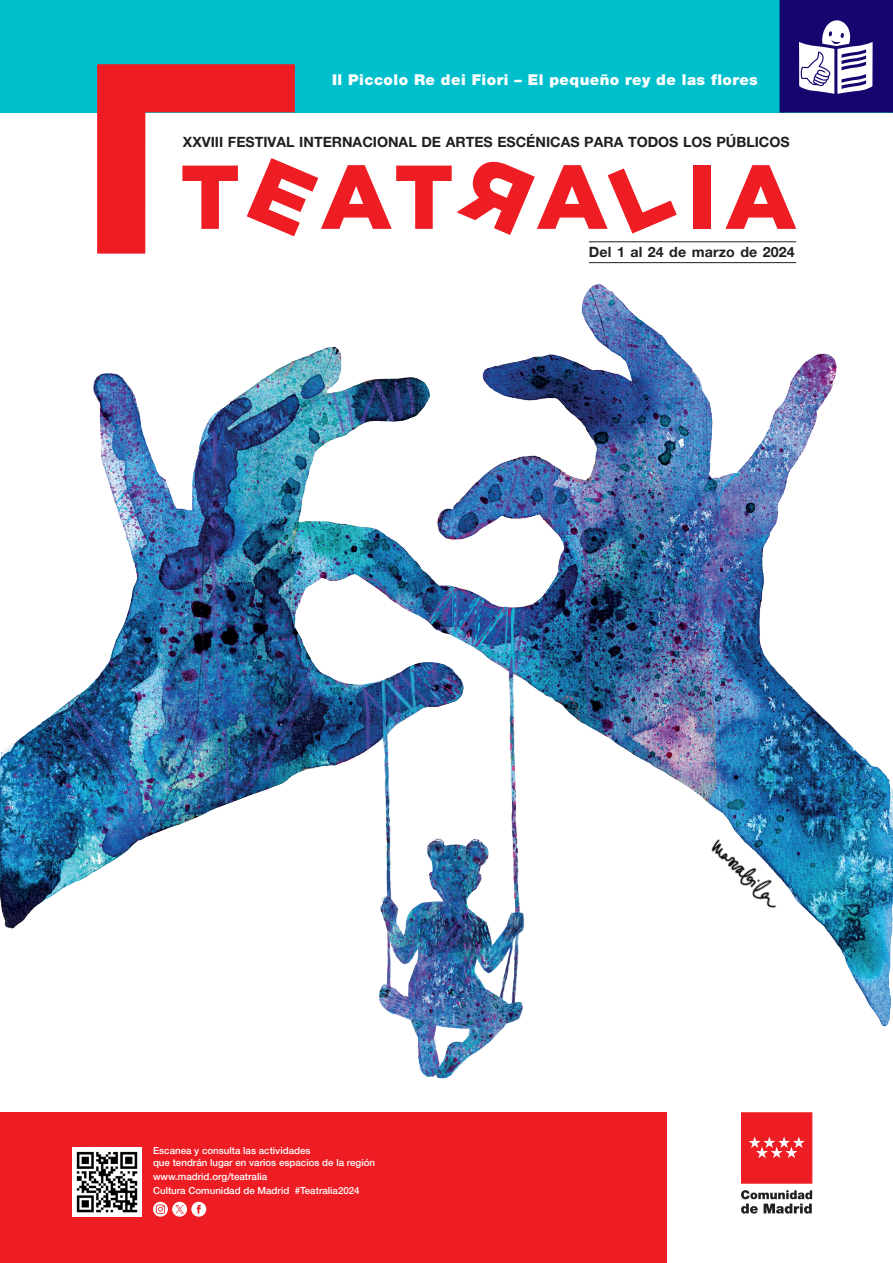
<style>
.page{position:relative;width:893px;height:1263px;background:#fff}
.page>*{position:absolute;margin:0;border:0;box-sizing:border-box;transform-origin:0 0}
.t1{font:900 15px "Helvetica Neue LT Pro";letter-spacing:.03em;color:#fff}
.t2{font:700 14.25px "Helvetica Neue LT Pro";color:#231f20}
.t3{font:500 9.75px "Helvetica Neue LT Pro";color:#fff}
</style>
<div class="page">
<img style="left:0;top:227px;width:893px;height:957px">
<div style="left:0;top:0;width:893px;height:113px;background:#00bfcc"></div>
<svg style="left:295px;top:161px;width:382px;height:75px"></svg>
<div style="left:693px;top:166px;width:17px;height:63px;background:#ee1d23"></div>
<svg style="left:725px;top:165px;width:71px;height:64px"></svg>
<img style="left:97px;top:64px;width:198px;height:190px">
<hr style="left:589px;top:242px;width:207px;height:1px;background:#231f20">
<hr style="left:589px;top:262px;width:207px;height:1px;background:#231f20">
<div style="left:0;top:1112px;width:667px;height:151px;background:#ee1d23"></div>
<img style="left:72px;top:1147px;width:70px;height:70px">
<svg style="left:153px;top:1202px;width:53px;height:15px"></svg>
<div style="left:741px;top:1112px;width:71px;height:71px;background:#ee1d23;border:1px solid #ee1d23"></div>
<svg style="left:749px;top:1136px;width:56px;height:22px"></svg>
<svg style="left:741px;top:1190px;width:71px;height:23px"></svg>
<img style="left:702px;top:830px;width:87px;height:89px">
<svg style="left:779px;top:0;width:114px;height:113px;background:#4c4693"></svg>
<p class="t1" style="left:332px;top:70px;width:427px">Il Piccolo Re dei Fiori – El pequeño rey de las flores</p>
<p class="t2" style="left:183px;top:133px;width:608px">XXVIII FESTIVAL INTERNACIONAL DE ARTES ESCÉNICAS PARA TODOS LOS PÚBLICOS</p>
<p class="t2" style="left:589px;top:243px;width:207px">Del 1 al 24 de marzo de 2024</p>
<p class="t3" style="left:153px;top:1145px;width:159px">Escanea y consulta las actividades</p>
<p class="t3" style="left:153px;top:1156px;width:224px">que tendrán lugar en varios espacios de la región</p>
<p class="t3" style="left:153px;top:1171px;width:116px">www.madrid.org/teatralia</p>
<p class="t3" style="left:153px;top:1184px;width:208px">Cultura Comunidad de Madrid #Teatralia2024</p>
</div>
